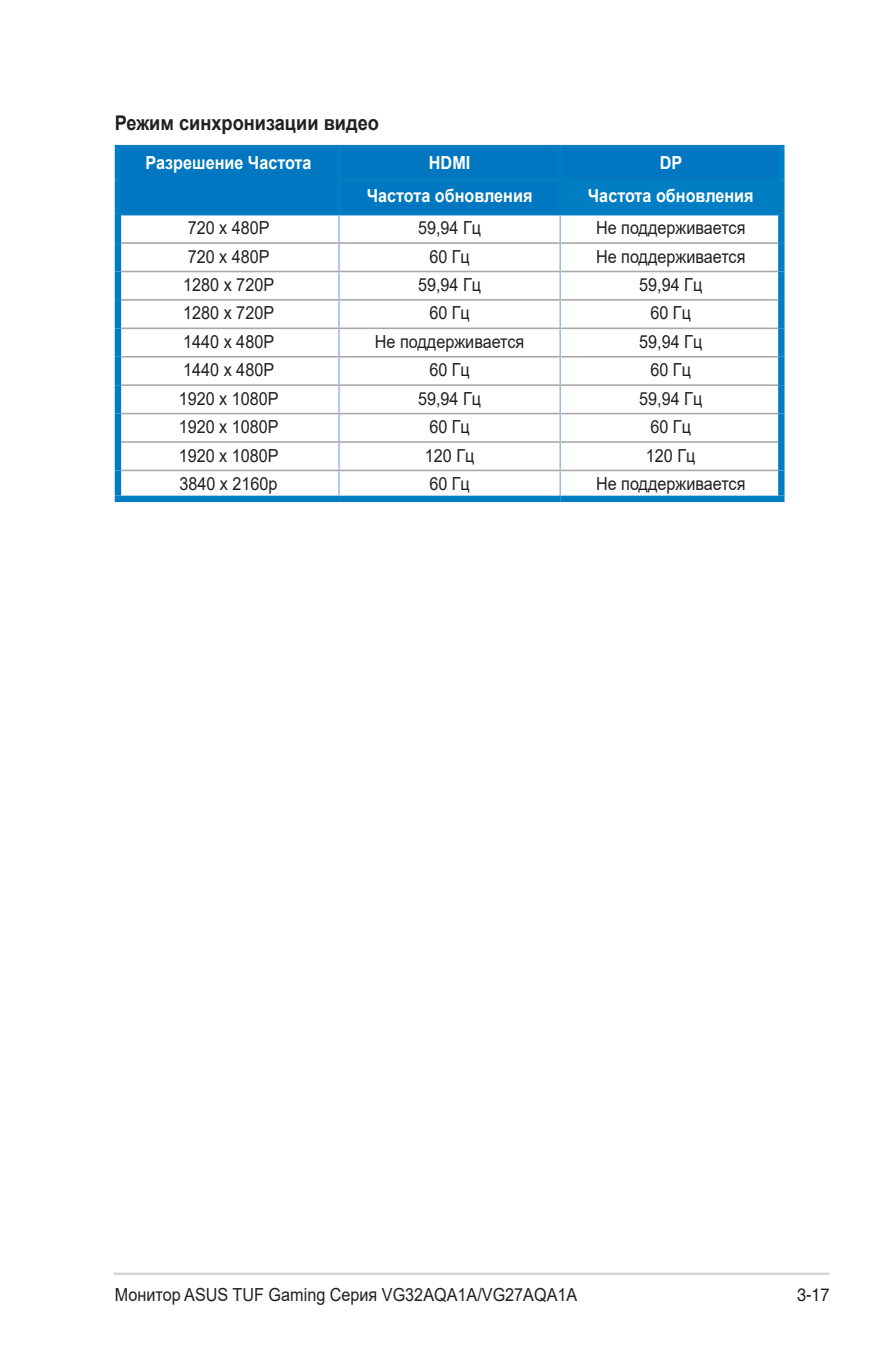
<style>
.page{position:relative;width:893px;height:1346px;background:#fff}
.page>*{position:absolute;margin:0;border:0;box-sizing:border-box;transform-origin:0 0}
.List_Bold{font:700 20.25px "Arial";color:#231f20;scale:.9 1}
.Table_Text_-new{font:18px "Arial";color:#231f20;scale:.9 1}
.Table_Text_Head_-_ne{font:700 18px "Arial";color:#fff;scale:.9 1}
.t1{font:18px "Helvetica";color:#231f20;scale:.9 1}
</style>
<div class="page">
<hr style="left:114px;top:1272px;width:715px;height:3px;background:#d1d2d4">
<div style="left:121px;top:148px;width:657px;height:64px;background:#0077c0"></div>
<div style="left:560px;top:180px;width:221px;height:34px;background:#007dc3"></div>
<hr style="left:121px;top:212px;width:218px;height:3px;background:#007dc3">
<div style="left:115px;top:148px;width:6px;height:32px;background:#007dc3"></div>
<div style="left:115px;top:180px;width:6px;height:34px;background:#007dc3"></div>
<hr style="left:115px;top:145px;width:224px;height:3px;background:#007dc3">
<hr style="left:337px;top:148px;width:4px;height:31px;background:#007dc3">
<hr style="left:339px;top:145px;width:221px;height:3px;background:#007dc3">
<div style="left:557px;top:148px;width:6px;height:31px;background:#007dc3"></div>
<div style="left:778px;top:148px;width:6px;height:32px;background:#007dc3"></div>
<hr style="left:560px;top:145px;width:224px;height:3px;background:#007dc3">
<hr style="left:337px;top:182px;width:4px;height:30px;background:#007dc3">
<hr style="left:337px;top:179px;width:223px;height:3px;background:#007dc3">
<hr style="left:339px;top:212px;width:221px;height:3px;background:#007dc3">
<hr style="left:559px;top:182px;width:3px;height:30px;background:#007dc3">
<div style="left:778px;top:180px;width:6px;height:34px;background:#007dc3"></div>
<hr style="left:560px;top:179px;width:218px;height:3px;background:#007dc3">
<hr style="left:560px;top:212px;width:218px;height:3px;background:#007dc3">
<div style="left:115px;top:214px;width:6px;height:29px;background:#007dc3"></div>
<hr style="left:338px;top:215px;width:2px;height:27px;background:#9fbde2">
<hr style="left:559px;top:215px;width:2px;height:27px;background:#9fbde2">
<div style="left:778px;top:214px;width:6px;height:29px;background:#007dc3"></div>
<div style="left:115px;top:243px;width:6px;height:28px;background:#007dc3"></div>
<hr style="left:121px;top:242px;width:218px;height:2px;background:#a8a9ad">
<hr style="left:338px;top:244px;width:2px;height:27px;background:#9fbde2">
<hr style="left:339px;top:242px;width:221px;height:2px;background:#a8a9ad">
<hr style="left:559px;top:244px;width:2px;height:27px;background:#9fbde2">
<div style="left:778px;top:243px;width:6px;height:28px;background:#007dc3"></div>
<hr style="left:560px;top:242px;width:218px;height:2px;background:#a8a9ad">
<div style="left:115px;top:271px;width:6px;height:29px;background:#007dc3"></div>
<hr style="left:121px;top:271px;width:218px;height:1px;background:#a8a9ad">
<hr style="left:338px;top:272px;width:2px;height:27px;background:#9fbde2">
<hr style="left:339px;top:271px;width:221px;height:1px;background:#a8a9ad">
<hr style="left:559px;top:272px;width:2px;height:27px;background:#9fbde2">
<div style="left:778px;top:271px;width:6px;height:29px;background:#007dc3"></div>
<hr style="left:560px;top:271px;width:218px;height:1px;background:#a8a9ad">
<div style="left:115px;top:300px;width:6px;height:28px;background:#007dc3"></div>
<hr style="left:121px;top:299px;width:218px;height:2px;background:#a8a9ad">
<hr style="left:338px;top:301px;width:2px;height:26px;background:#9fbde2">
<hr style="left:339px;top:299px;width:221px;height:2px;background:#a8a9ad">
<hr style="left:559px;top:301px;width:2px;height:26px;background:#9fbde2">
<div style="left:778px;top:300px;width:6px;height:28px;background:#007dc3"></div>
<hr style="left:560px;top:299px;width:218px;height:2px;background:#a8a9ad">
<div style="left:115px;top:328px;width:6px;height:29px;background:#007dc3"></div>
<hr style="left:121px;top:327px;width:218px;height:2px;background:#a8a9ad">
<hr style="left:338px;top:329px;width:2px;height:27px;background:#9fbde2">
<hr style="left:339px;top:327px;width:221px;height:2px;background:#a8a9ad">
<hr style="left:559px;top:329px;width:2px;height:27px;background:#9fbde2">
<div style="left:778px;top:328px;width:6px;height:29px;background:#007dc3"></div>
<hr style="left:560px;top:327px;width:218px;height:2px;background:#a8a9ad">
<div style="left:115px;top:357px;width:6px;height:28px;background:#007dc3"></div>
<hr style="left:121px;top:356px;width:218px;height:1px;background:#a8a9ad">
<hr style="left:338px;top:357px;width:2px;height:27px;background:#9fbde2">
<hr style="left:339px;top:356px;width:221px;height:1px;background:#a8a9ad">
<hr style="left:559px;top:357px;width:2px;height:27px;background:#9fbde2">
<div style="left:778px;top:357px;width:6px;height:28px;background:#007dc3"></div>
<hr style="left:560px;top:356px;width:218px;height:1px;background:#a8a9ad">
<div style="left:115px;top:385px;width:6px;height:29px;background:#007dc3"></div>
<hr style="left:121px;top:384px;width:218px;height:2px;background:#a8a9ad">
<hr style="left:338px;top:386px;width:2px;height:27px;background:#9fbde2">
<hr style="left:339px;top:384px;width:221px;height:2px;background:#a8a9ad">
<hr style="left:559px;top:386px;width:2px;height:27px;background:#9fbde2">
<div style="left:778px;top:385px;width:6px;height:29px;background:#007dc3"></div>
<hr style="left:560px;top:384px;width:218px;height:2px;background:#a8a9ad">
<div style="left:115px;top:414px;width:6px;height:28px;background:#007dc3"></div>
<hr style="left:121px;top:413px;width:218px;height:1px;background:#a8a9ad">
<hr style="left:338px;top:414px;width:2px;height:27px;background:#9fbde2">
<hr style="left:339px;top:413px;width:221px;height:1px;background:#a8a9ad">
<hr style="left:559px;top:414px;width:2px;height:27px;background:#9fbde2">
<div style="left:778px;top:414px;width:6px;height:28px;background:#007dc3"></div>
<hr style="left:560px;top:413px;width:218px;height:1px;background:#a8a9ad">
<div style="left:115px;top:442px;width:6px;height:28px;background:#007dc3"></div>
<hr style="left:121px;top:441px;width:218px;height:2px;background:#a8a9ad">
<hr style="left:338px;top:443px;width:2px;height:27px;background:#9fbde2">
<hr style="left:339px;top:441px;width:221px;height:2px;background:#a8a9ad">
<hr style="left:559px;top:443px;width:2px;height:27px;background:#9fbde2">
<div style="left:778px;top:442px;width:6px;height:28px;background:#007dc3"></div>
<hr style="left:560px;top:441px;width:218px;height:2px;background:#a8a9ad">
<div style="left:115px;top:470px;width:6px;height:26px;background:#007dc3"></div>
<hr style="left:121px;top:470px;width:218px;height:1px;background:#a8a9ad">
<div style="left:115px;top:496px;width:224px;height:6px;background:#007dc3"></div>
<hr style="left:338px;top:471px;width:2px;height:25px;background:#9fbde2">
<hr style="left:339px;top:470px;width:221px;height:1px;background:#a8a9ad">
<div style="left:339px;top:496px;width:221px;height:6px;background:#007dc3"></div>
<hr style="left:559px;top:471px;width:2px;height:25px;background:#9fbde2">
<div style="left:778px;top:470px;width:6px;height:26px;background:#007dc3"></div>
<hr style="left:560px;top:470px;width:218px;height:1px;background:#a8a9ad">
<div style="left:560px;top:496px;width:224px;height:6px;background:#007dc3"></div>
<p class="List_Bold" style="left:115px;top:108px;width:295px">Режим синхронизации видео</p>
<p class="Table_Text_Head_-_ne" style="left:145px;top:150px;width:186px">Разрешение Частота</p>
<p class="Table_Text_Head_-_ne" style="left:429px;top:150px;width:47px">HDMI</p>
<p class="Table_Text_Head_-_ne" style="left:660px;top:150px;width:27px">DP</p>
<p class="Table_Text_Head_-_ne" style="left:367px;top:183px;width:186px">Частота обновления</p>
<p class="Table_Text_Head_-_ne" style="left:588px;top:183px;width:186px">Частота обновления</p>
<p class="Table_Text_-new" style="left:188px;top:215px;width:93px">720 x 480P</p>
<p class="Table_Text_-new" style="left:418px;top:215px;width:72px">59,94 Гц</p>
<p class="Table_Text_-new" style="left:596px;top:215px;width:168px">Не поддерживается</p>
<p class="Table_Text_-new" style="left:188px;top:244px;width:93px">720 x 480P</p>
<p class="Table_Text_-new" style="left:429px;top:244px;width:47px">60 Гц</p>
<p class="Table_Text_-new" style="left:596px;top:244px;width:168px">Не поддерживается</p>
<p class="Table_Text_-new" style="left:183px;top:272px;width:103px">1280 x 720P</p>
<p class="Table_Text_-new" style="left:418px;top:272px;width:72px">59,94 Гц</p>
<p class="Table_Text_-new" style="left:639px;top:272px;width:72px">59,94 Гц</p>
<p class="Table_Text_-new" style="left:183px;top:301px;width:103px">1280 x 720P</p>
<p class="Table_Text_-new" style="left:429px;top:301px;width:47px">60 Гц</p>
<p class="Table_Text_-new" style="left:650px;top:301px;width:47px">60 Гц</p>
<p class="Table_Text_-new" style="left:183px;top:329px;width:103px">1440 x 480P</p>
<p class="Table_Text_-new" style="left:375px;top:329px;width:168px">Не поддерживается</p>
<p class="Table_Text_-new" style="left:639px;top:329px;width:72px">59,94 Гц</p>
<p class="Table_Text_-new" style="left:183px;top:357px;width:103px">1440 x 480P</p>
<p class="Table_Text_-new" style="left:429px;top:357px;width:47px">60 Гц</p>
<p class="Table_Text_-new" style="left:650px;top:357px;width:47px">60 Гц</p>
<p class="Table_Text_-new" style="left:179px;top:386px;width:113px">1920 x 1080P</p>
<p class="Table_Text_-new" style="left:418px;top:386px;width:72px">59,94 Гц</p>
<p class="Table_Text_-new" style="left:639px;top:386px;width:72px">59,94 Гц</p>
<p class="Table_Text_-new" style="left:179px;top:414px;width:113px">1920 x 1080P</p>
<p class="Table_Text_-new" style="left:429px;top:414px;width:47px">60 Гц</p>
<p class="Table_Text_-new" style="left:650px;top:414px;width:47px">60 Гц</p>
<p class="Table_Text_-new" style="left:179px;top:443px;width:113px">1920 x 1080P</p>
<p class="Table_Text_-new" style="left:425px;top:443px;width:57px">120 Гц</p>
<p class="Table_Text_-new" style="left:646px;top:443px;width:57px">120 Гц</p>
<p class="Table_Text_-new" style="left:179px;top:471px;width:111px">3840 x 2160p</p>
<p class="Table_Text_-new" style="left:429px;top:471px;width:47px">60 Гц</p>
<p class="Table_Text_-new" style="left:596px;top:471px;width:168px">Не поддерживается</p>
<p class="Table_Text_-new" style="left:115px;top:1282px;width:515px">Монитор ASUS TUF Gaming Серия VG32AQA1A/VG27AQA1A</p>
<p class="t1" style="left:797px;top:1284px;width:38px">3-17</p>
</div>
